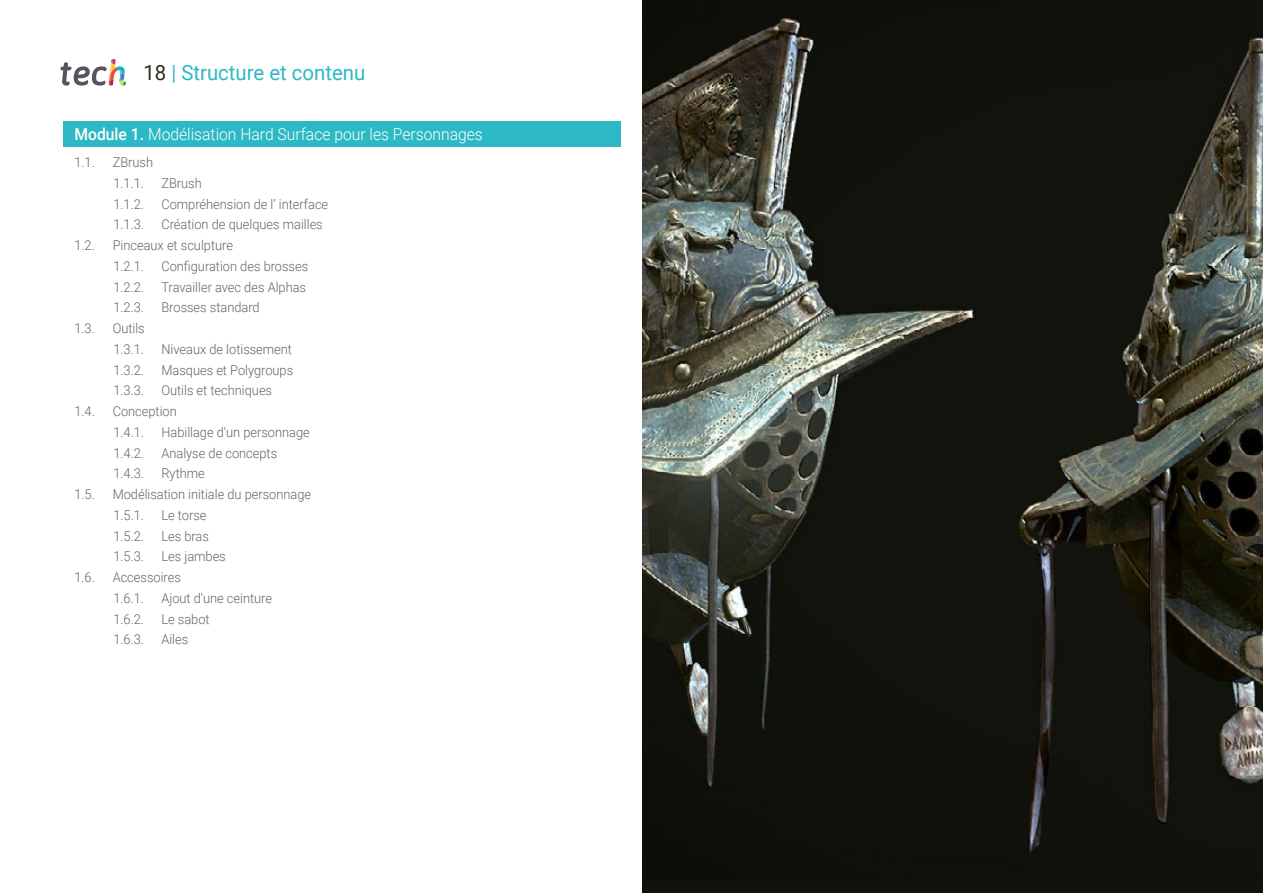
<style>
.page{position:relative;width:1263px;height:893px;background:#fff}
.page>*{position:absolute;margin:0;border:0;box-sizing:border-box;transform-origin:0 0}
.t1{font:21px "Roboto";color:#2db8c5}
.t2{font:300 16.5px "Roboto";color:#fff;scale:.95 1}
.t3{font:300 13.5px/20.7px "Roboto";color:#61646a;scale:.95 1}
.s1{color:#312e20}
.s2{font-weight:500}
</style>
<div class="page">
<svg style="left:61px;top:59px;width:65px;height:27px"></svg>
<div style="left:63px;top:121px;width:558px;height:25px;background:#2db8c5"></div>
<img style="left:642px;top:0;width:621px;height:893px">
<h1 class="t1" style="left:144px;top:57px;width:223px"><span class="s1">18</span> | Structure et contenu</h1>
<p class="t2" style="left:74px;top:123px;width:431px"><span class="s2">Module 1.</span> Modélisation Hard Surface pour les Personnages</p>
<p class="t3" style="left:74px;top:151px;width:23px">1.1.</p>
<p class="t3" style="left:113px;top:151px;width:44px">ZBrush<br>1.1.1.</p>
<p class="t3" style="left:161px;top:172px;width:44px">ZBrush</p>
<p class="t3" style="left:113px;top:193px;width:34px">1.1.2.</p>
<p class="t3" style="left:161px;top:193px;width:177px">Compréhension de l’ interface</p>
<p class="t3" style="left:113px;top:214px;width:34px">1.1.3.</p>
<p class="t3" style="left:161px;top:214px;width:171px">Création de quelques mailles</p>
<p class="t3" style="left:74px;top:234px;width:23px">1.2.</p>
<p class="t3" style="left:113px;top:234px;width:128px">Pinceaux et sculpture<br>1.2.1.</p>
<p class="t3" style="left:161px;top:255px;width:156px">Configuration des brosses</p>
<p class="t3" style="left:113px;top:276px;width:34px">1.2.2.</p>
<p class="t3" style="left:161px;top:276px;width:154px">Travailler avec des Alphas</p>
<p class="t3" style="left:113px;top:297px;width:34px">1.2.3.</p>
<p class="t3" style="left:161px;top:297px;width:105px">Brosses standard</p>
<p class="t3" style="left:74px;top:317px;width:23px">1.3.</p>
<p class="t3" style="left:113px;top:317px;width:35px">Outils<br>1.3.1.</p>
<p class="t3" style="left:161px;top:338px;width:139px">Niveaux de lotissement</p>
<p class="t3" style="left:113px;top:359px;width:34px">1.3.2.</p>
<p class="t3" style="left:161px;top:359px;width:140px">Masques et Polygroups</p>
<p class="t3" style="left:113px;top:380px;width:34px">1.3.3.</p>
<p class="t3" style="left:161px;top:380px;width:118px">Outils et techniques</p>
<p class="t3" style="left:74px;top:400px;width:23px">1.4.</p>
<p class="t3" style="left:113px;top:400px;width:69px">Conception<br>1.4.1.</p>
<p class="t3" style="left:161px;top:421px;width:158px">Habillage d'un personnage</p>
<p class="t3" style="left:113px;top:442px;width:34px">1.4.2.</p>
<p class="t3" style="left:161px;top:442px;width:123px">Analyse de concepts</p>
<p class="t3" style="left:113px;top:463px;width:34px">1.4.3.</p>
<p class="t3" style="left:161px;top:463px;width:47px">Rythme</p>
<p class="t3" style="left:74px;top:483px;width:23px">1.5.</p>
<p class="t3" style="left:113px;top:483px;width:210px">Modélisation initiale du personnage<br>1.5.1.</p>
<p class="t3" style="left:161px;top:504px;width:49px">Le torse</p>
<p class="t3" style="left:113px;top:525px;width:34px">1.5.2.</p>
<p class="t3" style="left:161px;top:525px;width:52px">Les bras</p>
<p class="t3" style="left:113px;top:546px;width:34px">1.5.3.</p>
<p class="t3" style="left:161px;top:546px;width:69px">Les jambes</p>
<p class="t3" style="left:74px;top:566px;width:23px">1.6.</p>
<p class="t3" style="left:113px;top:566px;width:73px">Accessoires<br>1.6.1.</p>
<p class="t3" style="left:161px;top:587px;width:118px">Ajout d'une ceinture</p>
<p class="t3" style="left:113px;top:608px;width:34px">1.6.2.</p>
<p class="t3" style="left:161px;top:608px;width:52px">Le sabot</p>
<p class="t3" style="left:113px;top:629px;width:34px">1.6.3.</p>
<p class="t3" style="left:161px;top:629px;width:30px">Ailes</p>
</div>
